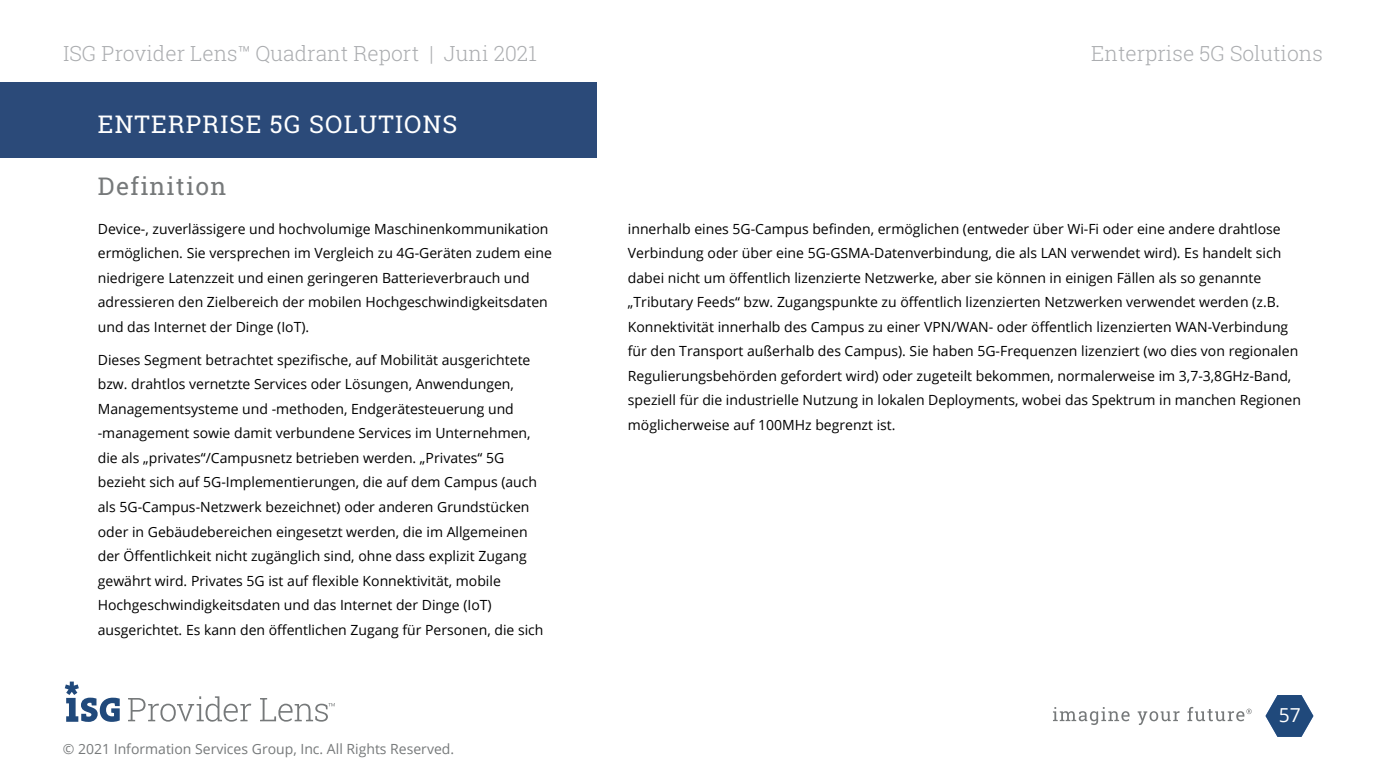
<style>
.page{position:relative;width:1386px;height:780px;background:#fff}
.page>*{position:absolute;margin:0;border:0;box-sizing:border-box;transform-origin:0 0}
.Section_Title_Midtex{font:24.5px "Roboto Slab";letter-spacing:.05em;color:#fff}
.Section_Title_Midtex-2{font:24.5px "Roboto Slab";letter-spacing:.05em;color:#76797a}
.t1{font:300 21px "Roboto Slab";color:#abadb0}
.t2{font:19.25px "Open Sans";color:#fff}
.Body_Copy{font:14px/24.5px "Open Sans";color:#000}
.Report_Cover_Title{font:14px "Open Sans";color:#76797a}
</style>
<div class="page">
<svg style="left:128px;top:696px;width:123px;height:25px"></svg>
<svg style="left:260px;top:698px;width:75px;height:23px"></svg>
<svg style="left:65px;top:681px;width:55px;height:41px"></svg>
<div style="left:0;top:82px;width:596px;height:76px;background:#2b4a79"></div>
<svg style="left:1266px;top:695px;width:47px;height:42px"></svg>
<svg style="left:1053px;top:707px;width:77px;height:18px"></svg>
<svg style="left:1138px;top:711px;width:42px;height:14px"></svg>
<svg style="left:1187px;top:707px;width:65px;height:14px"></svg>
<p class="t1" style="left:63px;top:39px;width:475px">ISG Provider Lens™ Quadrant Report | Juni 2021</p>
<p class="Section_Title_Midtex" style="left:98px;top:107px;width:361px">ENTERPRISE 5G SOLUTIONS</p>
<p class="Section_Title_Midtex-2" style="left:98px;top:169px;width:130px">Definition</p>
<p class="Body_Copy" style="left:98px;top:216px;width:456px">Device-, zuverlässigere und hochvolumige Maschinenkommunikation ermöglichen. Sie versprechen im Vergleich zu 4G-Geräten zudem eine niedrigere Latenzzeit und einen geringeren Batterieverbrauch und adressieren den Zielbereich der mobilen Hochgeschwindigkeitsdaten und das Internet der Dinge (IoT).</p>
<p class="Body_Copy" style="left:98px;top:347px;width:447px">Dieses Segment betrachtet spezifische, auf Mobilität ausgerichtete bzw. drahtlos vernetzte Services oder Lösungen, Anwendungen, Managementsysteme und -methoden, Endgerätesteuerung und -management sowie damit verbundene Services im Unternehmen, die als „privates“/Campusnetz betrieben werden. „Privates“ 5G bezieht sich auf 5G-Implementierungen, die auf dem Campus (auch als 5G-Campus-Netzwerk bezeichnet) oder anderen Grundstücken oder in Gebäudebereichen eingesetzt werden, die im Allgemeinen der Öffentlichkeit nicht zugänglich sind, ohne dass explizit Zugang gewährt wird. Privates 5G ist auf flexible Konnektivität, mobile Hochgeschwindigkeitsdaten und das Internet der Dinge (IoT) ausgerichtet. Es kann den öffentlichen Zugang für Personen, die sich</p>
<p class="Report_Cover_Title" style="left:63px;top:739px;width:393px">© 2021 Information Services Group, Inc. All Rights Reserved.</p>
<p class="t1" style="left:1091px;top:39px;width:233px">Enterprise 5G Solutions</p>
<p class="Body_Copy" style="left:628px;top:216px;width:675px">innerhalb eines 5G-Campus befinden, ermöglichen (entweder über Wi-Fi oder eine andere drahtlose Verbindung oder über eine 5G-GSMA-Datenverbindung, die als LAN verwendet wird). Es handelt sich dabei nicht um öffentlich lizenzierte Netzwerke, aber sie können in einigen Fällen als so genannte „Tributary Feeds“ bzw. Zugangspunkte zu öffentlich lizenzierten Netzwerken verwendet werden (z.B.<br>Konnektivität innerhalb des Campus zu einer VPN/WAN- oder öffentlich lizenzierten WAN-Verbindung für den Transport außerhalb des Campus). Sie haben 5G-Frequenzen lizenziert (wo dies von regionalen Regulierungsbehörden gefordert wird) oder zugeteilt bekommen, normalerweise im 3,7-3,8GHz-Band, speziell für die industrielle Nutzung in lokalen Deployments, wobei das Spektrum in manchen Regionen möglicherweise auf 100MHz begrenzt ist.</p>
<p class="t2" style="left:1279px;top:701px;width:24px">57</p>
</div>
